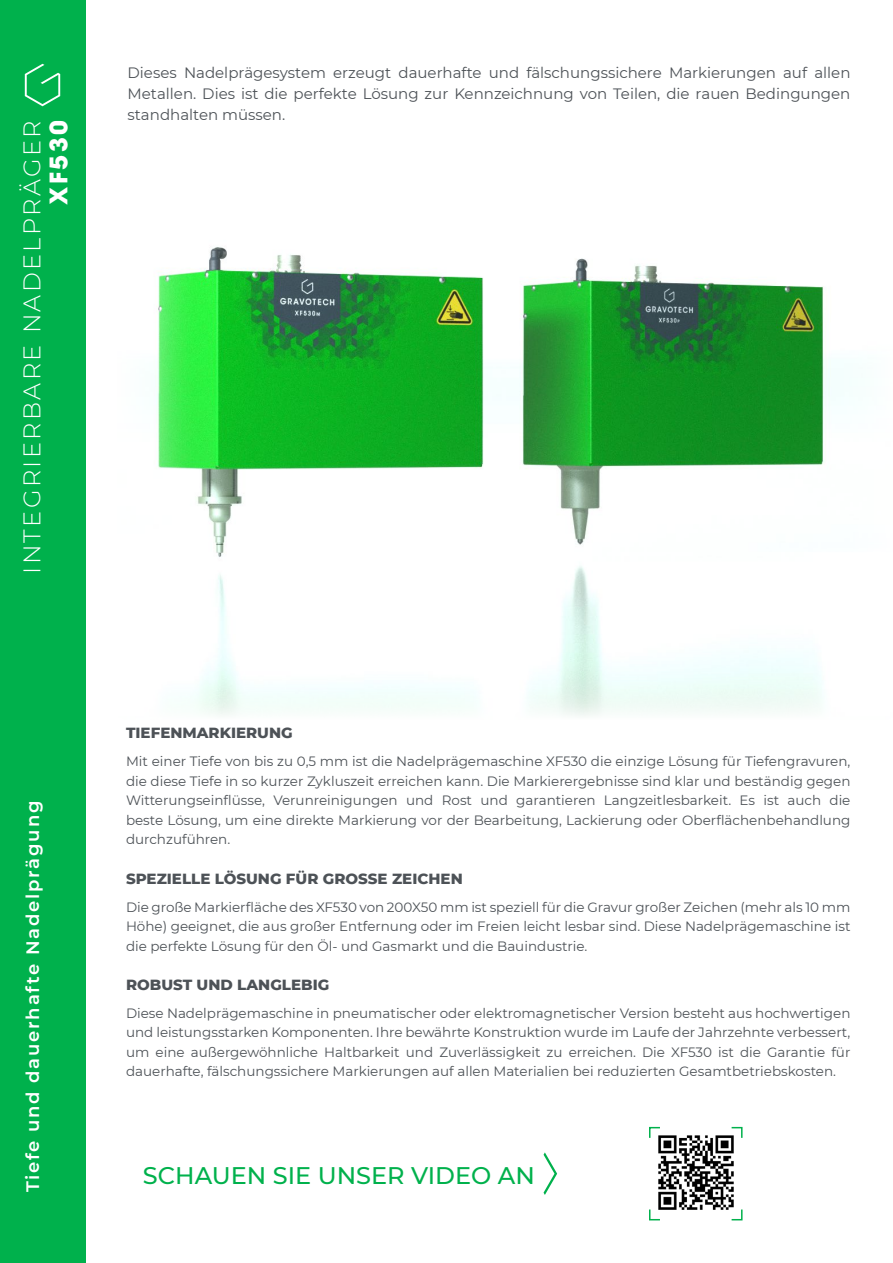
<style>
.page{position:relative;width:893px;height:1263px;background:#fff}
.page>*{position:absolute;margin:0;border:0;box-sizing:border-box;transform-origin:0 0}
.t1{font:300 24px "Montserrat";letter-spacing:.1em;color:#fff}
.t2{font:500 24px "Montserrat";color:#00b14c}
.t3{font:700 24px "Avant Garde";letter-spacing:.1em;color:#fff}
.t4{font:600 18px "Montserrat";letter-spacing:.1em;color:#fff}
.t5{font:15px/21px "Montserrat";color:#4d5257;text-align:justify}
.t6{font:800 15px "Montserrat";color:#4d5257}
.t7{font:13.5px/19.5px "Montserrat";color:#4d5257;text-align:justify}
</style>
<div class="page">
<div style="left:0;top:0;width:85px;height:1263px;background:#00b14c"></div>
<svg style="left:25px;top:64px;width:35px;height:42px"></svg>
<img style="left:156px;top:247px;width:696px;height:469px">
<svg style="left:544px;top:1152px;width:13px;height:43px"></svg>
<svg style="left:649px;top:1126px;width:11px;height:12px"></svg>
<svg style="left:649px;top:1209px;width:11px;height:12px"></svg>
<svg style="left:731px;top:1126px;width:12px;height:12px"></svg>
<svg style="left:731px;top:1209px;width:12px;height:12px"></svg>
<img style="left:657px;top:1134px;width:77px;height:77px">
<h1 class="t1" style="left:16px;top:574px;width:455px;rotate:-90deg">INTEGRIERBARE NADELPRÄGER</h1>
<h1 class="t3" style="left:43px;top:205px;width:86px;rotate:-90deg">XF530</h1>
<p class="t5" style="left:128px;top:62px;width:724px">Dieses Nadelprägesystem erzeugt dauerhafte und fälschungssichere Markierungen auf allen Metallen. Dies ist die perfekte Lösung zur Kennzeichnung von Teilen, die rauen Bedingungen standhalten müssen.</p>
<h2 class="t4" style="left:20px;top:1192px;width:393px;rotate:-90deg">Tiefe und dauerhafte Nadelprägung</h2>
<p class="t6" style="left:126px;top:722px;width:168px">TIEFENMARKIERUNG</p>
<p class="t7" style="left:126px;top:751px;width:726px">Mit einer Tiefe von bis zu 0,5 mm ist die Nadelprägemaschine XF530 die einzige Lösung für Tiefengravuren, die diese Tiefe in so kurzer Zykluszeit erreichen kann. Die Markierergebnisse sind klar und beständig gegen Witterungseinflüsse, Verunreinigungen und Rost und garantieren Langzeitlesbarkeit. Es ist auch die beste Lösung, um eine direkte Markierung vor der Bearbeitung, Lackierung oder Oberflächenbehandlung durchzuführen.</p>
<p class="t6" style="left:126px;top:867px;width:338px">SPEZIELLE LÖSUNG FÜR GROSSE ZEICHEN</p>
<p class="t7" style="left:126px;top:896px;width:726px">Die große Markierfläche des XF530 von 200X50 mm ist speziell für die Gravur großer Zeichen (mehr als 10 mm Höhe) geeignet, die aus großer Entfernung oder im Freien leicht lesbar sind. Diese Nadelprägemaschine ist die perfekte Lösung für den Öl- und Gasmarkt und die Bauindustrie.</p>
<p class="t6" style="left:126px;top:973px;width:205px">ROBUST UND LANGLEBIG</p>
<p class="t7" style="left:126px;top:1003px;width:726px">Diese Nadelprägemaschine in pneumatischer oder elektromagnetischer Version besteht aus hochwertigen und leistungsstarken Komponenten. Ihre bewährte Konstruktion wurde im Laufe der Jahrzehnte verbessert, um eine außergewöhnliche Haltbarkeit und Zuverlässigkeit zu erreichen. Die XF530 ist die Garantie für dauerhafte, fälschungssichere Markierungen auf allen Materialien bei reduzierten Gesamtbetriebskosten.</p>
<h1 class="t2" style="left:143px;top:1159px;width:393px">SCHAUEN SIE UNSER VIDEO AN</h1>
</div>
